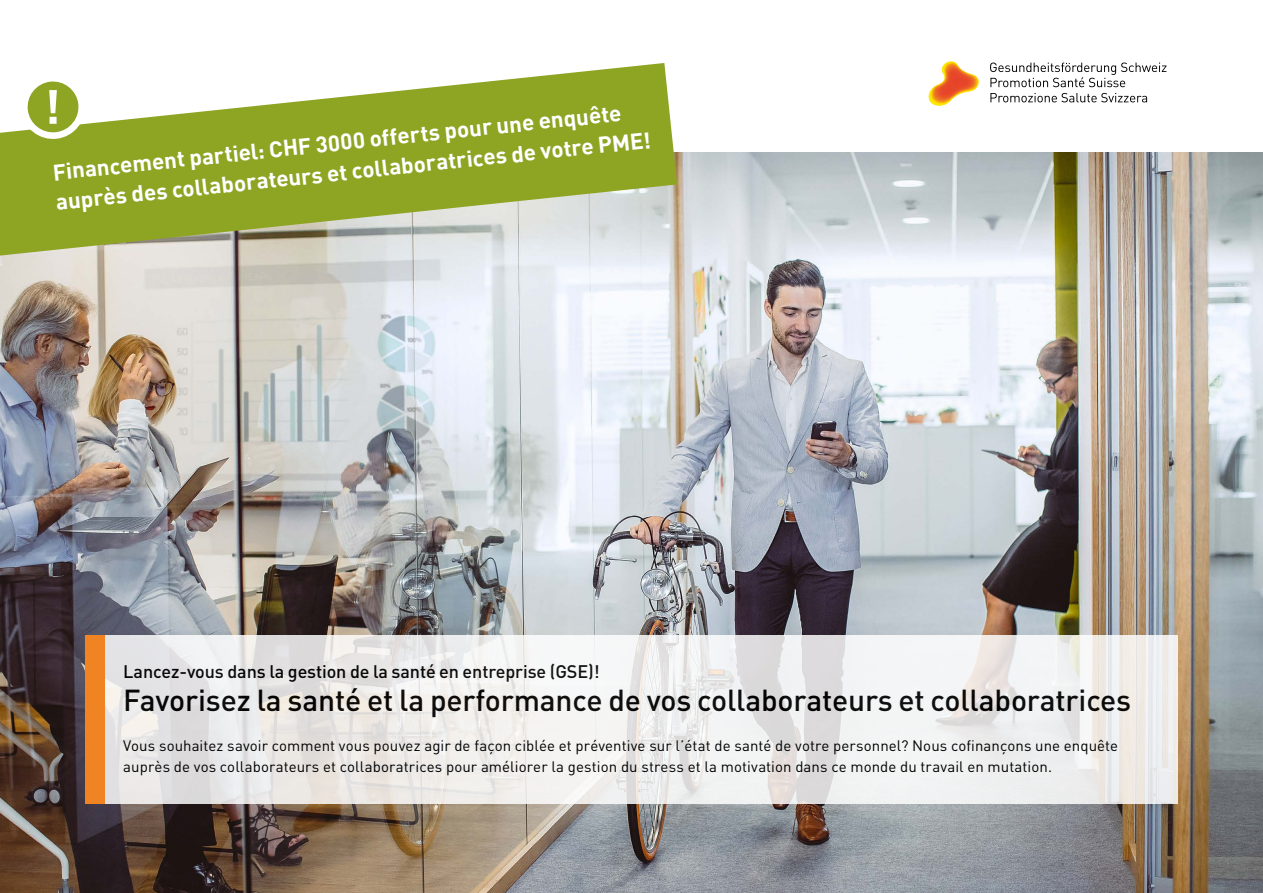
<style>
.page{position:relative;width:1263px;height:893px;background:#fff}
.page>*{position:absolute;margin:0;border:0;box-sizing:border-box;transform-origin:0 0}
.t1{font:500 30px "DIN Pro";letter-spacing:-.005em;color:#000}
.t2{font:700 22.5px/30px "DIN Pro";color:#fff}
.t3{font:500 18px "DIN Pro";letter-spacing:-.005em;color:#000}
.t4{font:15px/21px "DIN Pro";letter-spacing:.005em;color:#000}
</style>
<div class="page">
<img style="left:0;top:153px;width:1263px;height:740px">
<svg style="left:104px;top:636px;width:1074px;height:168px;fill:#efeeed"></svg>
<div style="left:85px;top:636px;width:19px;height:168px;background:#f18422"></div>
<img style="left:928px;top:61px;width:51px;height:45px">
<svg style="left:990px;top:63px;width:176px;height:24px"></svg>
<svg style="left:990px;top:93px;width:157px;height:9px"></svg>
<svg style="left:0;top:63px;width:677px;height:193px;fill:#8ea423"></svg>
<svg style="left:21px;top:75px;width:64px;height:68px"></svg>
<h2 class="t2" style="left:51px;top:157px;width:599px;rotate:-6deg">Financement partiel: CHF 3000 offerts pour une enquête auprès des collaborateurs et collaboratrices de votre PME!</h2>
<p class="t3" style="left:123px;top:659px;width:478px">Lancez-vous dans la gestion de la santé en entreprise (GSE)!</p>
<h1 class="t1" style="left:123px;top:680px;width:1009px">Favorisez la santé et la performance de vos collaborateurs et collaboratrices</h1>
<p class="t4" style="left:123px;top:734px;width:996px">Vous souhaitez savoir comment vous pouvez agir de façon ciblée et préventive sur l’état de santé de votre personnel? Nous cofinançons une enquête auprès de vos collaborateurs et collaboratrices pour améliorer la gestion du stress et la motivation dans ce monde du travail en mutation.</p>
</div>
